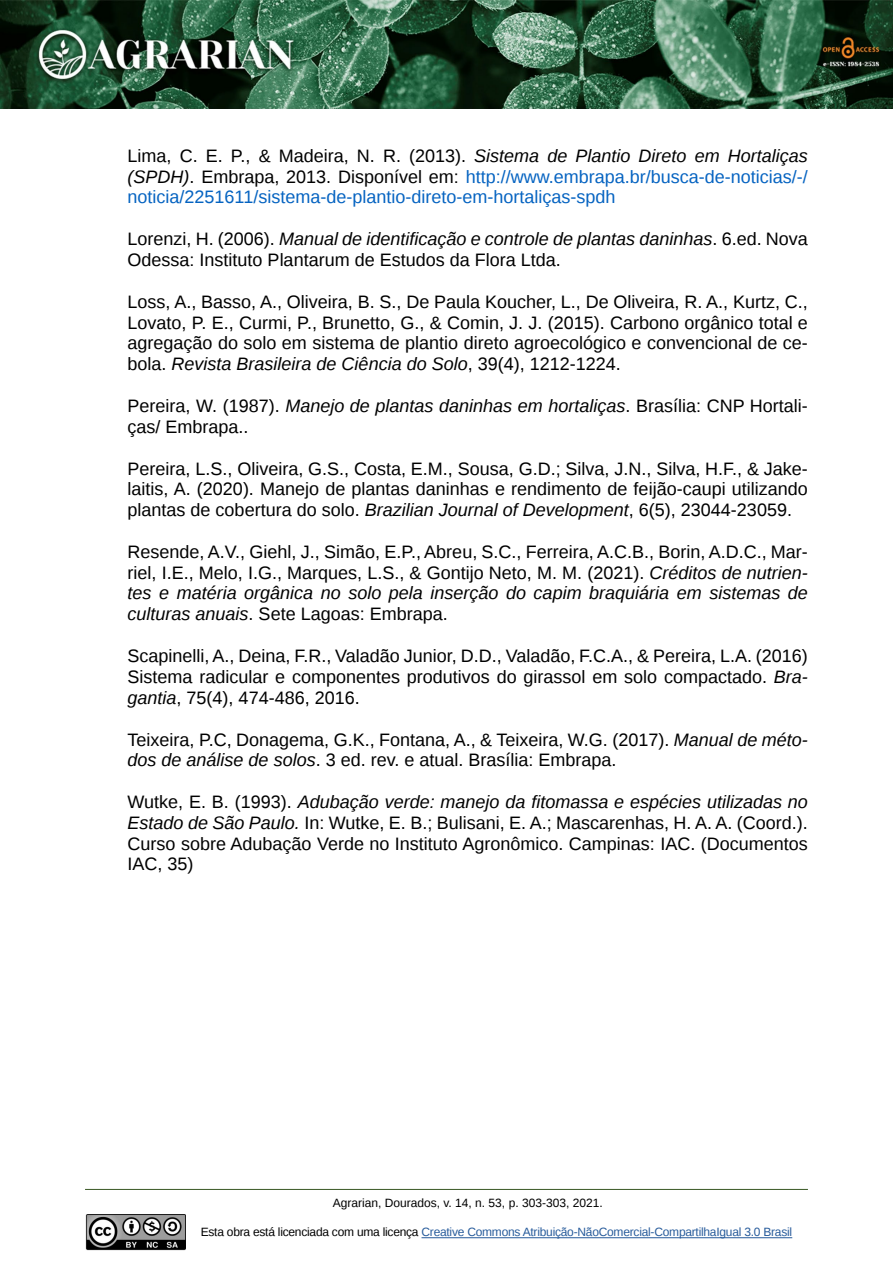
<style>
.page{position:relative;width:893px;height:1263px;background:#fff}
.page>*{position:absolute;margin:0;border:0;box-sizing:border-box;transform-origin:0 0}
.t1{font:18px/20.7px "Liberation Sans";color:#000;text-align:justify}
.t2{font:18px/20.7px "Liberation Sans";color:#0563c1;text-align:justify}
.t3{font:12px "Liberation Sans";letter-spacing:-.02em;color:#275b9b}
.t4{font:12px "Liberation Sans";color:#000}
.s1{color:#000}
.s2{font-style:italic;color:#000}
.s3{font-style:italic}
</style>
<div class="page">
<img style="left:0;top:0;width:893px;height:108px">
<img style="left:85px;top:1214px;width:100px;height:36px">
<hr style="left:85px;top:1189px;width:723px;height:1px;background:#385723">
<hr style="left:421px;top:1237px;width:371px;height:1px;background:#275b9b">
<p class="t2" style="left:128px;top:146px;width:682px"><span class="s1">Lima, C. E. P., &amp; Madeira, N. R. (2013).</span> <span class="s2">Sistema de Plantio Direto em Hortaliças (SPDH)</span><span class="s1">. Embrapa, 2013. Disponível em:</span> http://www.embrapa.br/busca-de-noticias/-/ noticia/2251611/sistema-de-plantio-direto-em-hortaliças-spdh</p>
<p class="t1" style="left:128px;top:229px;width:682px">Lorenzi, H. (2006). <span class="s3">Manual de identificação e controle de plantas daninhas</span>. 6.ed. Nova<br>Odessa: Instituto Plantarum de Estudos da Flora Ltda.</p>
<p class="t1" style="left:128px;top:292px;width:682px">Loss, A., Basso, A., Oliveira, B. S., De Paula Koucher, L., De Oliveira, R. A., Kurtz, C., Lovato, P. E., Curmi, P., Brunetto, G., &amp; Comin, J. J. (2015). Carbono orgânico total e agregação do solo em sistema de plantio direto agroecológico e convencional de ce&shy;bola. <span class="s3">Revista Brasileira de Ciência do Solo</span>, 39(4), 1212-1224.</p>
<p class="t1" style="left:128px;top:396px;width:682px">Pereira, W. (1987). <span class="s3">Manejo de plantas daninhas em hortaliças</span>. Brasília: CNP Hortali&shy;ças/ Embrapa..</p>
<p class="t1" style="left:128px;top:459px;width:682px">Pereira, L.S., Oliveira, G.S., Costa, E.M., Sousa, G.D.; Silva, J.N., Silva, H.F., &amp; Jake&shy;laitis, A. (2020). Manejo de plantas daninhas e rendimento de feijão-caupi utilizando plantas de cobertura do solo. <span class="s3">Brazilian Journal of Development</span>, 6(5), 23044-23059.</p>
<p class="t1" style="left:128px;top:542px;width:682px">Resende, A.V., Giehl, J., Simão, E.P., Abreu, S.C., Ferreira, A.C.B., Borin, A.D.C., Mar&shy;riel, I.E., Melo, I.G., Marques, L.S., &amp; Gontijo Neto, M. M. (2021). <span class="s3">Créditos de nutrien&shy;tes e matéria orgânica no solo pela inserção do capim braquiária em sistemas de culturas anuais</span>. Sete Lagoas: Embrapa.</p>
<p class="t1" style="left:128px;top:646px;width:682px">Scapinelli, A., Deina, F.R., Valadão Junior, D.D., Valadão, F.C.A., &amp; Pereira, L.A. (2016)<br>Sistema radicular e componentes produtivos do girassol em solo compactado. <span class="s3">Bra&shy;gantia</span>, 75(4), 474-486, 2016.</p>
<p class="t1" style="left:128px;top:730px;width:682px">Teixeira, P.C, Donagema, G.K., Fontana, A., &amp; Teixeira, W.G. (2017). <span class="s3">Manual de méto&shy;dos de análise de solos</span>. 3 ed. rev. e atual. Brasília: Embrapa.</p>
<p class="t1" style="left:128px;top:792px;width:682px">Wutke, E. B. (1993). <span class="s3">Adubação verde: manejo da fitomassa e espécies utilizadas no Estado de São Paulo.</span> In: Wutke, E. B.; Bulisani, E. A.; Mascarenhas, H. A. A. (Coord.).<br>Curso sobre Adubação Verde no Instituto Agronômico. Campinas: IAC. (Documentos IAC, 35)</p>
<p class="t4" style="left:333px;top:1196px;width:271px">Agrarian, Dourados, v. 14, n. 53, p. 303-303, 2021.</p>
<p class="t3" style="left:201px;top:1225px;width:593px"><span class="s1">Esta obra está licenciada com uma licença</span> Creative Commons Atribuição-NãoComercial-CompartilhaIgual 3.0 Brasil</p>
</div>
